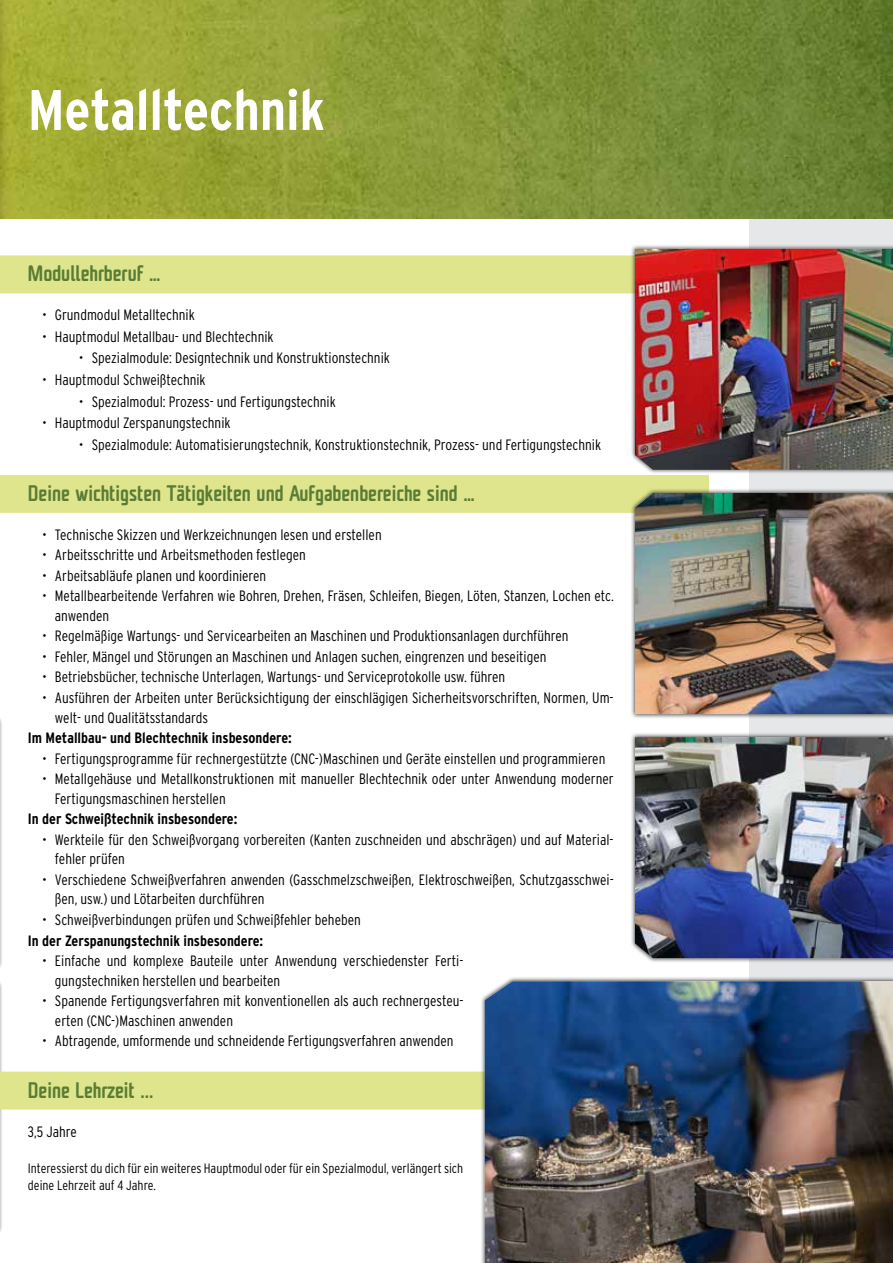
<style>
.page{position:relative;width:893px;height:1263px;background:#fff}
.page>*{position:absolute;margin:0;border:0;box-sizing:border-box;transform-origin:0 0}
.t1{font:700 condensed 57px "Interstate";color:#fff}
.t2{font:500 condensed 21px "Unicod Sans";color:#5a7c34}
.t3{font:300 condensed 15px/19.5px "Interstate";color:#000}
.t4{font:700 condensed 15px "Interstate";color:#000}
.t5{font:300 condensed 13.5px/16.5px "Interstate";color:#000}
</style>
<div class="page">
<hr style="left:0;top:716px;width:4px;height:253px;background:#000;opacity:.75">
<hr style="left:0;top:980px;width:4px;height:254px;background:#000;opacity:.75">
<div style="left:0;top:1071px;width:480px;height:38px;background:#dfe58d"></div>
<div style="left:0;top:475px;width:709px;height:38px;background:#dfe58d"></div>
<div style="left:0;top:255px;width:630px;height:38px;background:#dfe58d"></div>
<div style="left:749px;top:218px;width:144px;height:1045px;background:#e6e7e8"></div>
<img style="left:0;top:0;width:893px;height:218px">
<div style="left:630px;top:732px;width:263px;height:231px;background:#000;opacity:.75"></div>
<img style="left:635px;top:737px;width:258px;height:221px">
<div style="left:630px;top:244px;width:263px;height:231px;background:#000;opacity:.75"></div>
<img style="left:635px;top:249px;width:258px;height:221px">
<div style="left:480px;top:976px;width:413px;height:287px;background:#000;opacity:.75"></div>
<img style="left:485px;top:981px;width:408px;height:282px">
<div style="left:630px;top:488px;width:263px;height:231px;background:#000;opacity:.75"></div>
<img style="left:635px;top:493px;width:258px;height:221px">
<h1 class="t1" style="left:28px;top:78px;width:298px">Metalltechnik</h1>
<h2 class="t2" style="left:28px;top:259px;width:134px">Modullehrberuf …</h2>
<p class="t3" style="left:42px;top:305px;width:154px">• Grundmodul Metalltechnik</p>
<p class="t3" style="left:42px;top:326px;width:233px">• Hauptmodul Metallbau- und Blechtechnik</p>
<p class="t3" style="left:79px;top:348px;width:312px">• Spezialmodule: Designtechnik und Konstruktionstechnik</p>
<p class="t3" style="left:42px;top:370px;width:165px">• Hauptmodul Schweißtechnik</p>
<p class="t3" style="left:79px;top:391px;width:258px">• Spezialmodul: Prozess- und Fertigungstechnik</p>
<p class="t3" style="left:42px;top:413px;width:190px">• Hauptmodul Zerspanungstechnik</p>
<p class="t3" style="left:79px;top:435px;width:524px">• Spezialmodule: Automatisierungstechnik, Konstruktionstechnik, Prozess- und Fertigungstechnik</p>
<h2 class="t2" style="left:28px;top:479px;width:448px">Deine wichtigsten Tätigkeiten und Aufgabenbereiche sind …</h2>
<p class="t3" style="left:42px;top:524px;width:341px">• Technische Skizzen und Werkzeichnungen lesen und erstellen</p>
<p class="t3" style="left:42px;top:545px;width:265px">• Arbeitsschritte und Arbeitsmethoden festlegen</p>
<p class="t3" style="left:42px;top:565px;width:226px">• Arbeitsabläufe planen und koordinieren</p>
<p class="t3" style="left:55px;top:586px;width:560px;text-indent:-13px">• Metallbearbeitende Verfahren wie Bohren, Drehen, Fräsen, Schleifen, Biegen, Löten, Stanzen, Lochen etc. anwenden</p>
<p class="t3" style="left:42px;top:626px;width:528px">• Regelmäßige Wartungs- und Servicearbeiten an Maschinen und Produktionsanlagen durchführen</p>
<p class="t3" style="left:42px;top:647px;width:506px">• Fehler, Mängel und Störungen an Maschinen und Anlagen suchen, eingrenzen und beseitigen</p>
<p class="t3" style="left:42px;top:667px;width:465px">• Betriebsbücher, technische Unterlagen, Wartungs- und Serviceprotokolle usw. führen</p>
<p class="t3" style="left:55px;top:688px;width:560px;text-indent:-13px">• Ausführen der Arbeiten unter Berücksichtigung der einschlägigen Sicherheitsvorschriften, Normen, Um&shy;welt- und Qualitätsstandards</p>
<p class="t4" style="left:28px;top:729px;width:265px">Im Metallbau- und Blechtechnik insbesondere:</p>
<p class="t3" style="left:42px;top:748px;width:565px">• Fertigungsprogramme für rechnergestützte (CNC-)Maschinen und Geräte einstellen und programmieren</p>
<p class="t3" style="left:55px;top:769px;width:560px;text-indent:-13px">• Metallgehäuse und Metallkonstruktionen mit manueller Blechtechnik oder unter Anwendung moderner<br>Fertigungsmaschinen herstellen</p>
<p class="t4" style="left:28px;top:811px;width:211px">In der Schweißtechnik insbesondere:</p>
<p class="t3" style="left:55px;top:830px;width:560px;text-indent:-13px">• Werkteile für den Schweißvorgang vorbereiten (Kanten zuschneiden und abschrägen) und auf Material&shy;fehler prüfen</p>
<p class="t3" style="left:55px;top:870px;width:560px;text-indent:-13px">• Verschiedene Schweißverfahren anwenden (Gasschmelzschweißen, Elektroschweißen, Schutzgasschwei&shy;ßen, usw.) und Lötarbeiten durchführen</p>
<p class="t3" style="left:42px;top:910px;width:320px">• Schweißverbindungen prüfen und Schweißfehler beheben</p>
<p class="t4" style="left:28px;top:932px;width:237px">In der Zerspanungstechnik insbesondere:</p>
<p class="t3" style="left:55px;top:951px;width:410px;text-indent:-13px">• Einfache und komplexe Bauteile unter Anwendung verschiedenster Ferti&shy;gungstechniken herstellen und bearbeiten</p>
<p class="t3" style="left:55px;top:991px;width:410px;text-indent:-13px">• Spanende Fertigungsverfahren mit konventionellen als auch rechnergesteu&shy;erten (CNC-)Maschinen anwenden</p>
<p class="t3" style="left:42px;top:1031px;width:413px">• Abtragende, umformende und schneidende Fertigungsverfahren anwenden</p>
<h2 class="t2" style="left:28px;top:1076px;width:127px">Deine Lehrzeit ...</h2>
<p class="t3" style="left:28px;top:1122px;width:50px">3,5 Jahre</p>
<p class="t5" style="left:28px;top:1160px;width:437px">Interessierst du dich für ein weiteres Hauptmodul oder für ein Spezialmodul, verlängert sich deine Lehrzeit auf 4 Jahre.</p>
</div>
